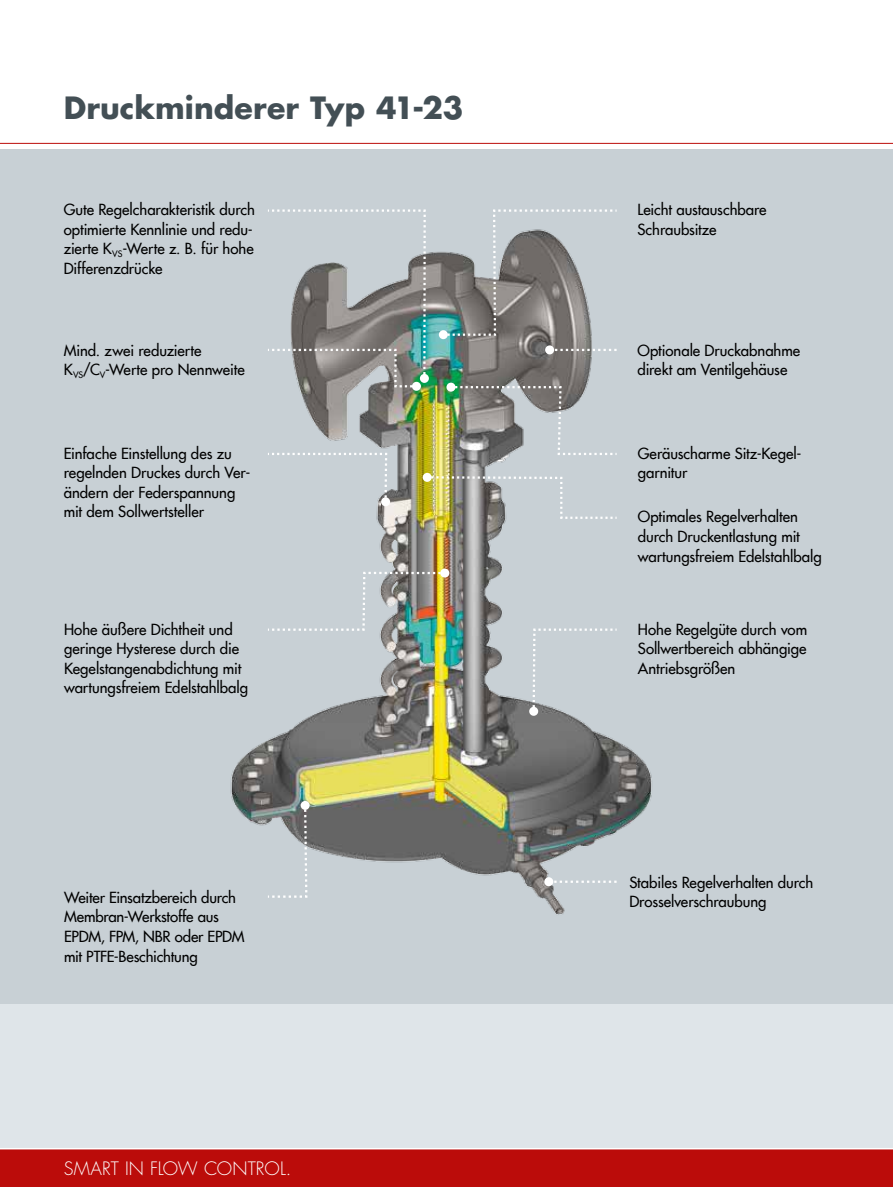
<style>
.page{position:relative;width:893px;height:1187px;background:#fff}
.page>*{position:absolute;margin:0;border:0;box-sizing:border-box;transform-origin:0 0}
.t1{font:700 30px "Futura Com";letter-spacing:.005em;color:#434f55}
.t2{font:300 18px "Futura";letter-spacing:.005em;color:#fff}
.t3{font:500 15px/19.5px "Futura Com";letter-spacing:-.005em;color:#000}
</style>
<div class="page">
<div style="left:0;top:150px;width:893px;height:853px;background:#c8d0d5"></div>
<div style="left:0;top:1148px;width:893px;height:38px;background:#bb0c0a"></div>
<div style="left:0;top:1003px;width:893px;height:145px;background:#dfe5e9"></div>
<img style="left:230px;top:251px;width:422px;height:664px">
<hr style="left:0;top:143px;width:893px;height:1px;background:#bb0c0a">
<hr style="left:0;top:1147px;width:893px;height:2px;background:#fff">
<svg style="left:420px;top:374px;width:9px;height:9px"></svg>
<svg style="left:266px;top:209px;width:161px;height:179px"></svg>
<div style="left:412px;top:382px;width:9px;height:9px;background:#fff;border-radius:50%"></div>
<svg style="left:266px;top:451px;width:122px;height:53px"></svg>
<div style="left:381px;top:497px;width:9px;height:9px;background:#fff;border-radius:50%"></div>
<img style="left:266px;top:570px;width:181px;height:62px">
<div style="left:440px;top:568px;width:9px;height:9px;background:#fff;border-radius:50%"></div>
<svg style="left:266px;top:803px;width:43px;height:95px"></svg>
<div style="left:301px;top:800px;width:9px;height:9px;background:#fff;border-radius:50%"></div>
<svg style="left:441px;top:209px;width:178px;height:128px"></svg>
<div style="left:439px;top:330px;width:9px;height:9px;background:#fff;border-radius:50%"></div>
<svg style="left:554px;top:349px;width:63px;height:2px"></svg>
<div style="left:545px;top:345px;width:9px;height:9px;background:#fff;border-radius:50%"></div>
<svg style="left:449px;top:385px;width:170px;height:71px"></svg>
<div style="left:446px;top:382px;width:9px;height:9px;background:#fff;border-radius:50%"></div>
<svg style="left:425px;top:475px;width:194px;height:45px"></svg>
<div style="left:423px;top:473px;width:9px;height:9px;background:#fff;border-radius:50%"></div>
<svg style="left:531px;top:627px;width:88px;height:86px"></svg>
<div style="left:529px;top:706px;width:9px;height:9px;background:#fff;border-radius:50%"></div>
<svg style="left:553px;top:880px;width:64px;height:2px"></svg>
<div style="left:544px;top:877px;width:9px;height:9px;background:#fff;border-radius:50%"></div>
<h1 class="t1" style="left:64px;top:85px;width:401px">Druckminderer Typ 41-23</h1>
<p class="t3" style="left:64px;top:199px;width:193px">Gute Regelcharakteristik durch optimierte Kennlinie und redu&shy;zierte K<sub>VS</sub>-Werte z. B. für hohe<br>Differenzdrücke</p>
<p class="t3" style="left:64px;top:339px;width:182px">Mind. zwei reduzierte<br>K<sub>VS</sub>/C<sub>V</sub>-Werte pro Nennweite</p>
<p class="t3" style="left:64px;top:442px;width:186px">Einfache Einstellung des zu regelnden Druckes durch Ver&shy;ändern der Federspannung mit dem Sollwertsteller</p>
<p class="t3" style="left:64px;top:619px;width:185px">Hohe äußere Dichtheit und geringe Hysterese durch die<br>Kegelstangenabdichtung mit wartungsfreiem Edelstahlbalg</p>
<p class="t3" style="left:64px;top:886px;width:182px">Weiter Einsatzbereich durch<br>Membran-Werkstoffe aus<br>EPDM, FPM, NBR oder EPDM mit PTFE-Beschichtung</p>
<p class="t2" style="left:64px;top:1156px;width:229px">SMART IN FLOW CONTROL.</p>
<p class="t3" style="left:637px;top:199px;width:131px">Leicht austauschbare<br>Schraubsitze</p>
<p class="t3" style="left:637px;top:339px;width:164px">Optionale Druckabnahme direkt am Ventilgehäuse</p>
<p class="t3" style="left:638px;top:442px;width:165px">Geräuscharme Sitz-Kegel&shy;garnitur</p>
<p class="t3" style="left:638px;top:506px;width:185px">Optimales Regelverhalten durch Druckentlastung mit wartungsfreiem Edelstahlbalg</p>
<p class="t3" style="left:638px;top:619px;width:171px;text-align:justify">Hohe Regelgüte durch vom Sollwertbereich abhängige Antriebsgrößen</p>
<p class="t3" style="left:629px;top:871px;width:186px">Stabiles Regelverhalten durch<br>Drosselverschraubung</p>
</div>
